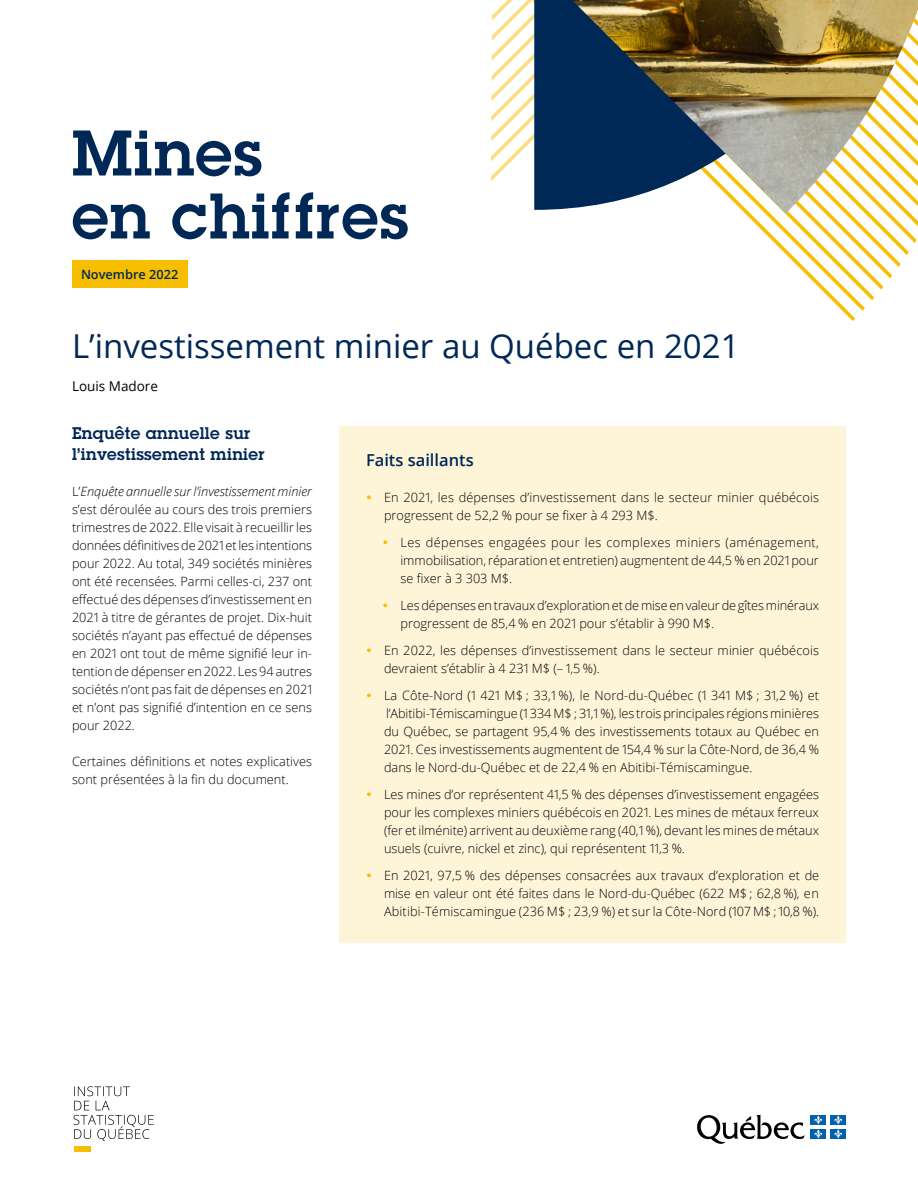
<style>
.page{position:relative;width:918px;height:1188px;background:#fff}
.page>*{position:absolute;margin:0;border:0;box-sizing:border-box;transform-origin:0 0}
.t1{font:600 63px/63px "Lubalin Graph Std";letter-spacing:.02em;color:#002856}
.t2{font:33px "Open Sans";color:#002856}
.t3{font:600 16.5px/21px "Lubalin Graph Std";letter-spacing:.02em;color:#002856}
.t4{font:600 16.5px "Open Sans";color:#002856}
.t5{font:13.5px "Open Sans";color:#000}
.t6{font:300 12.75px/18px "Open Sans";color:#000;text-align:justify}
.t7{font:600 12.75px "Open Sans";color:#002856}
.s1{font-style:italic}
</style>
<div class="page">
<svg style="left:746px;top:214px;width:172px;height:107px"></svg>
<svg style="left:491px;top:0;width:43px;height:182px"></svg>
<div style="left:534px;top:0;width:38px;height:210px;background:#002856"></div>
<img style="left:572px;top:0;width:346px;height:214px">
<div style="left:72px;top:260px;width:115px;height:28px;background:#f7be00"></div>
<svg style="left:73px;top:1086px;width:81px;height:55px"></svg>
<div style="left:74px;top:1146px;width:17px;height:6px;background:#f7be00"></div>
<svg style="left:697px;top:1115px;width:108px;height:29px"></svg>
<div style="left:811px;top:1115px;width:15px;height:10px;background:#0062ad"></div>
<svg style="left:814px;top:1116px;width:8px;height:8px"></svg>
<div style="left:831px;top:1115px;width:15px;height:10px;background:#0062ad"></div>
<svg style="left:834px;top:1116px;width:8px;height:8px"></svg>
<div style="left:811px;top:1129px;width:15px;height:10px;background:#0062ad"></div>
<svg style="left:814px;top:1130px;width:8px;height:8px"></svg>
<div style="left:831px;top:1129px;width:15px;height:10px;background:#0062ad"></div>
<svg style="left:834px;top:1130px;width:8px;height:8px"></svg>
<div style="left:339px;top:427px;width:507px;height:516px;background:#fef5d9"></div>
<h1 class="t1" style="left:72px;top:121px;width:338px">Mines<br>en chiffres</h1>
<p class="t7" style="left:81px;top:266px;width:99px">Novembre 2022</p>
<h2 class="t2" style="left:72px;top:324px;width:669px">L’investissement minier au Québec en 2021</h2>
<p class="t5" style="left:72px;top:377px;width:88px">Louis Madore</p>
<p class="t3" style="left:72px;top:423px;width:194px">Enquête annuelle sur l’investissement minier</p>
<p class="t6" style="left:72px;top:482px;width:242px">L’<span class="s1">Enquête annuelle sur l’investissement minier </span>s’est déroulée au cours des trois premiers trimestres de 2022. Elle visait à recueillir les données définitives de 2021 et les intentions pour 2022. Au total, 349 sociétés minières ont été recensées. Parmi celles-ci, 237 ont effectué des dépenses d’investissement en 2021 à titre de gérantes de projet. Dix-huit sociétés n’ayant pas effectué de dépenses en 2021 ont tout de même signifié leur in&shy;tention de dépenser en 2022. Les 94 autres sociétés n’ont pas fait de dépenses en 2021 et n’ont pas signifié d’intention en ce sens pour 2022.</p>
<p class="t6" style="left:72px;top:752px;width:242px">Certaines définitions et notes explicatives sont présentées à la fin du document.</p>
<p class="t4" style="left:366px;top:449px;width:109px">Faits saillants</p>
<p class="t6" style="left:384px;top:488px;width:437px">En 2021, les dépenses d’investissement dans le secteur minier québécois progressent de 52,2 % pour se fixer à 4 293 M$.</p>
<p class="t6" style="left:400px;top:533px;width:420px">Les dépenses engagées pour les complexes miniers (aménagement, immobilisation, réparation et entretien) augmentent de 44,5 % en 2021 pour se fixer à 3 303 M$.</p>
<p class="t6" style="left:400px;top:596px;width:420px">Les dépenses en travaux d’exploration et de mise en valeur de gîtes minéraux progressent de 85,4 % en 2021 pour s’établir à 990 M$.</p>
<p class="t6" style="left:384px;top:641px;width:437px">En 2022, les dépenses d’investissement dans le secteur minier québécois devraient s’établir à 4 231 M$ (– 1,5 %).</p>
<p class="t6" style="left:384px;top:686px;width:437px">La Côte-Nord (1 421 M$ ; 33,1 %), le Nord-du-Québec (1 341 M$ ; 31,2 %) et l’Abitibi-Témiscamingue (1 334 M$ ; 31,1 %), les trois principales régions minières du Québec, se partagent 95,4 % des investissements totaux au Québec en 2021. Ces investissements augmentent de 154,4 % sur la Côte-Nord, de 36,4 % dans le Nord-du-Québec et de 22,4 % en Abitibi-Témiscamingue.</p>
<p class="t6" style="left:384px;top:785px;width:437px">Les mines d’or représentent 41,5 % des dépenses d’investissement engagées pour les complexes miniers québécois en 2021. Les mines de métaux ferreux (fer et ilménite) arrivent au deuxième rang (40,1 %), devant les mines de métaux usuels (cuivre, nickel et zinc), qui représentent 11,3 %.</p>
<p class="t6" style="left:384px;top:866px;width:437px">En 2021, 97,5 % des dépenses consacrées aux travaux d’exploration et de mise en valeur ont été faites dans le Nord-du-Québec (622 M$ ; 62,8 %), en Abitibi-Témiscamingue (236 M$ ; 23,9 %) et sur la Côte-Nord (107 M$ ; 10,8 %).</p>
</div>
